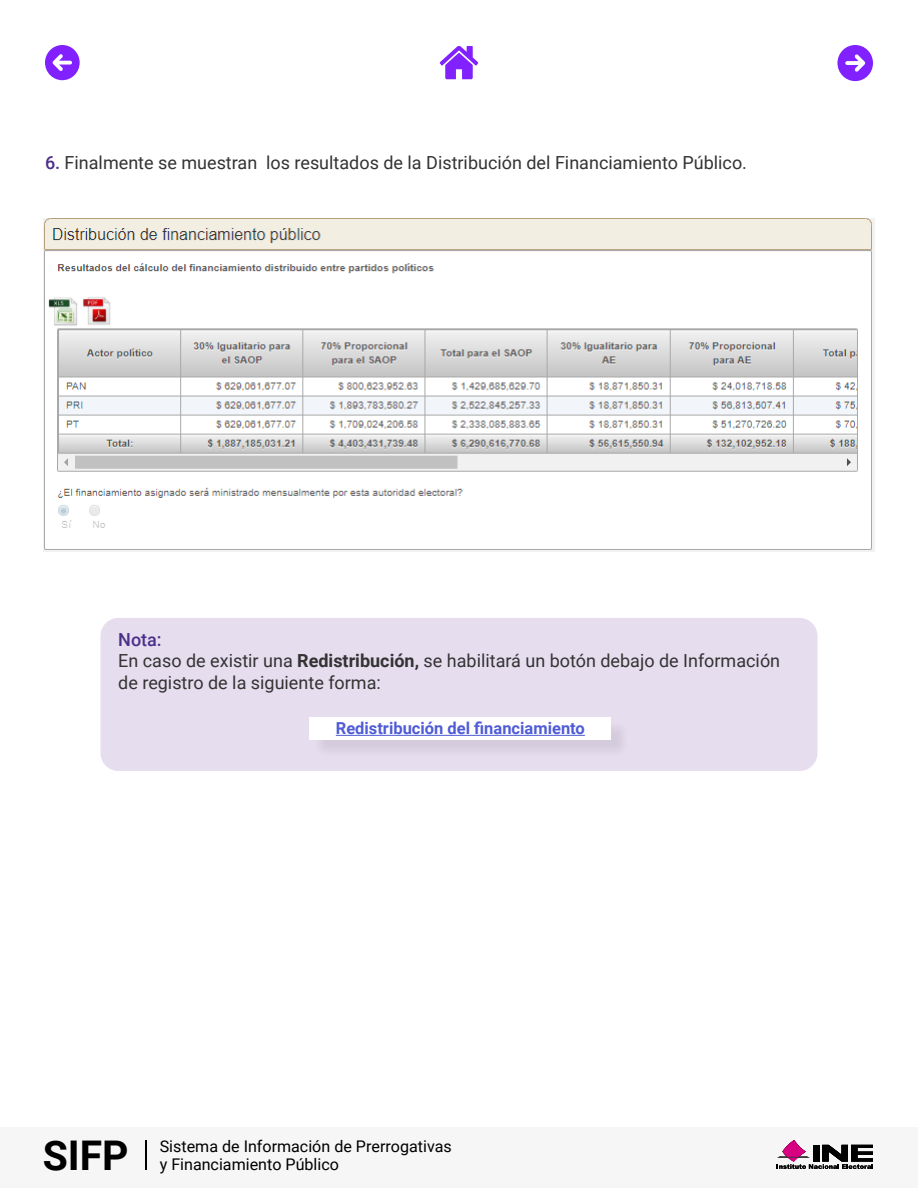
<style>
.page{position:relative;width:918px;height:1188px;background:#fff}
.page>*{position:absolute;margin:0;border:0;box-sizing:border-box;transform-origin:0 0}
.t1{font:700 40.95px "Roboto";color:#000}
.t2{font:18px/21.6px "Roboto";color:#333}
.t3{font:700 16.5px "Roboto";color:#4f5cd6}
.t4{font:16.05px/17.7px "Roboto";color:#000}
.s1{font-weight:500;color:#4b3089}
.s2{font-weight:700}
</style>
<div class="page">
<div style="left:0;top:1127px;width:918px;height:61px;background:#f7f6f7"></div>
<svg style="left:440px;top:46px;width:38px;height:33px"></svg>
<hr style="left:145px;top:1140px;width:1px;height:30px;background:#000">
<div style="left:100px;top:618px;width:718px;height:153px;background:#e6ddef;border-radius:18px"></div>
<svg style="left:777px;top:1140px;width:96px;height:29px"></svg>
<svg style="left:45px;top:45px;width:35px;height:35px"></svg>
<svg style="left:837px;top:45px;width:36px;height:36px"></svg>
<img style="left:44px;top:219px;width:830px;height:333px">
<div style="left:312px;top:719px;width:317px;height:39px;background:#dbd2e3"></div>
<div style="left:310px;top:717px;width:301px;height:22px;background:#fff"></div>
<hr style="left:336px;top:735px;width:249px;height:1px;background:#4f5cd6">
<p class="t2" style="left:45px;top:151px;width:704px"><span class="s1">6.</span> Finalmente se muestran los resultados de la Distribución del Financiamiento Público.</p>
<p class="t2" style="left:118px;top:628px;width:663px"><span class="s1">Nota:<br></span>En caso de existir una <span class="s2">Redistribución,</span> se habilitará un botón debajo de Información de registro de la siguiente forma:</p>
<p class="t3" style="left:336px;top:717px;width:251px">Redistribución del financiamiento</p>
<h1 class="t1" style="left:43px;top:1126px;width:87px">SIFP</h1>
<p class="t4" style="left:160px;top:1137px;width:294px">Sistema de Información de Prerrogativas y Financiamiento Público</p>
</div>
